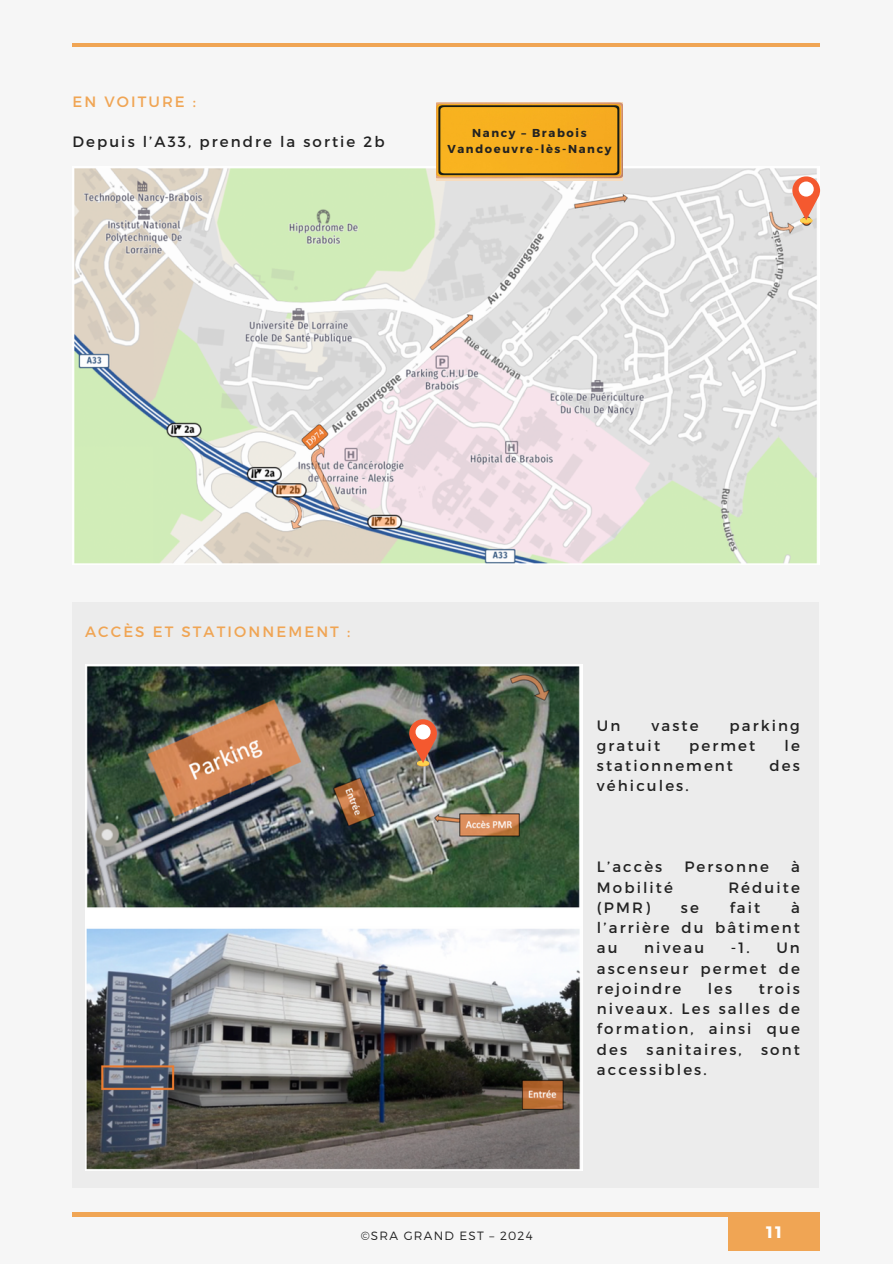
<style>
.page{position:relative;width:893px;height:1264px;background:#fff}
.page>*{position:absolute;margin:0;border:0;box-sizing:border-box;transform-origin:0 0}
.t1{font:700 16.5px "Montserrat";color:#fff}
.t2{font:15px/20.2px "Montserrat";letter-spacing:.14em;color:#222;text-align:justify}
.t3{font:15px "Montserrat";letter-spacing:.14em;color:#f0a554}
.t4{font:300 12px "Montserrat";letter-spacing:.1em;color:#222}
.t5{font:700 11.55px/15.6px "Montserrat";letter-spacing:.14em;color:#222;text-align:center}
</style>
<div class="page">
<div style="left:0;top:0;width:892px;height:1263px;background:#f6f6f6"></div>
<hr style="left:72px;top:43px;width:747px;height:3px;background:#f0a554">
<div style="left:728px;top:1213px;width:91px;height:37px;background:#f0a554"></div>
<hr style="left:72px;top:1212px;width:747px;height:4px;background:#f0a554">
<img style="left:74px;top:166px;width:743px;height:398px">
<img style="left:437px;top:103px;width:185px;height:77px">
<div style="left:72px;top:602px;width:746px;height:585px;background:#ececec"></div>
<img style="left:85px;top:665px;width:497px;height:505px">
<div style="left:800px;top:218px;width:12px;height:5px;background:#f6b639;border-radius:50%"></div>
<div style="left:800px;top:217px;width:12px;height:6px;background:#fcd24f;border-radius:50%"></div>
<svg style="left:792px;top:176px;width:28px;height:44px"></svg>
<div style="left:798px;top:181px;width:15px;height:15px;background:#fff;border-radius:50%"></div>
<div style="left:417px;top:761px;width:12px;height:5px;background:#fbcc4a;border-radius:50%"></div>
<div style="left:417px;top:760px;width:12px;height:5px;background:#fcd24f;border-radius:50%"></div>
<svg style="left:409px;top:719px;width:28px;height:44px"></svg>
<div style="left:415px;top:724px;width:15px;height:15px;background:#fff;border-radius:50%"></div>
<p class="t3" style="left:72px;top:92px;width:125px">EN VOITURE :</p>
<p class="t2" style="left:72px;top:131px;width:313px">Depuis l’A33, prendre la sortie 2b</p>
<p class="t5" style="left:447px;top:125px;width:165px">Nancy – Brabois<br>Vandoeuvre-lès-Nancy</p>
<p class="t3" style="left:85px;top:622px;width:267px">ACCÈS ET STATIONNEMENT :</p>
<p class="t2" style="left:597px;top:714px;width:25px">Un</p>
<p class="t2" style="left:651px;top:714px;width:49px">vaste</p>
<p class="t2" style="left:729px;top:714px;width:72px">parking</p>
<p class="t2" style="left:597px;top:734px;width:65px">gratuit</p>
<p class="t2" style="left:689px;top:734px;width:67px">permet</p>
<p class="t2" style="left:784px;top:734px;width:17px">le</p>
<p class="t2" style="left:597px;top:755px;width:138px">stationnement</p>
<p class="t2" style="left:769px;top:755px;width:32px">des</p>
<p class="t2" style="left:597px;top:775px;width:93px">véhicules.</p>
<p class="t2" style="left:597px;top:856px;width:67px">L’accès</p>
<p class="t2" style="left:684px;top:856px;width:86px">Personne</p>
<p class="t2" style="left:791px;top:856px;width:10px">à</p>
<p class="t2" style="left:597px;top:876px;width:77px">Mobilité</p>
<p class="t2" style="left:728px;top:876px;width:73px">Réduite</p>
<p class="t2" style="left:597px;top:896px;width:55px">(PMR)</p>
<p class="t2" style="left:680px;top:896px;width:19px">se</p>
<p class="t2" style="left:729px;top:896px;width:32px">fait</p>
<p class="t2" style="left:597px;top:896px;width:204px;text-indent:194px">à l’arrière du bâtiment au</p>
<p class="t2" style="left:644px;top:937px;width:61px">niveau</p>
<p class="t2" style="left:730px;top:937px;width:20px">-1.</p>
<p class="t2" style="left:597px;top:937px;width:204px;text-indent:179px">Un ascenseur permet de rejoindre</p>
<p class="t2" style="left:597px;top:977px;width:204px;text-indent:162px">trois niveaux. Les salles de formation, ainsi que des</p>
<p class="t2" style="left:707px;top:977px;width:26px">les</p>
<p class="t2" style="left:646px;top:1038px;width:97px">sanitaires,</p>
<p class="t2" style="left:761px;top:1038px;width:40px">sont</p>
<p class="t2" style="left:597px;top:1058px;width:111px">accessibles.</p>
<p class="t4" style="left:360px;top:1228px;width:173px">©SRA GRAND EST – 2024</p>
<p class="t1" style="left:766px;top:1221px;width:17px">11</p>
</div>
